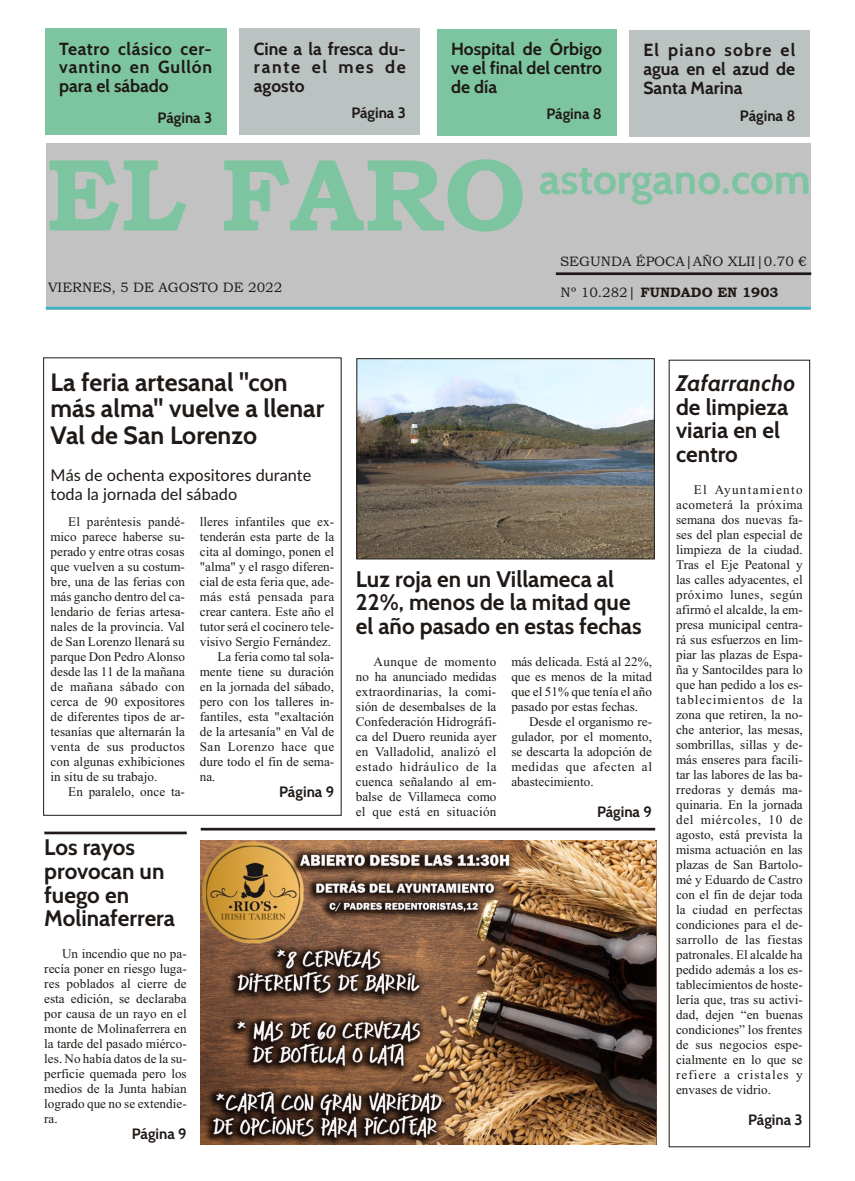
<style>
.page{position:relative;width:855px;height:1181px;background:#fff}
.page>*{position:absolute;margin:0;border:0;box-sizing:border-box;transform-origin:0 0}
.t1{font:102.5px "Bookman Old Style";color:#7dc4a1}
.t2{font:700 42.5px "Cabin";color:#7dc4a1}
.t3{font:700 25px/26.4px "Cabin";color:#1f1a17}
.t4{font:700 22.5px/23.6px "Cabin";color:#1f1a17}
.t5{font:italic 700 22.5px "Cabin";color:#1f1a17}
.t6{font:700 17.5px/18.8px "Cabin";color:#1f1a17;text-align:justify}
.t7{font:16.25px/18.5px "Lato";color:#1f1a17}
.t8{font:700 15px "Cabin";letter-spacing:-.005em;color:#1f1a17}
.t9{font:13.75px "Bookman Old Style";color:#1f1a17}
.t10{font:13.12px/15px "Times";letter-spacing:.005em;color:#1f1a17;text-align:justify}
.t11{font:13.12px "Times";letter-spacing:.035em;color:#1f1a17}
.t12{font:13.12px "Times";letter-spacing:.04em;color:#1f1a17}
</style>
<div class="page">
<div style="left:46px;top:143px;width:764px;height:166px;background:#c2c2c2"></div>
<hr style="left:46px;top:307px;width:764px;height:2px;background:#3bb3c2">
<div style="left:239px;top:29px;width:181px;height:106px;background:#bac2c2"></div>
<hr style="left:555px;top:272px;width:255px;height:3px;background:#1f1a17">
<div style="left:437px;top:29px;width:179px;height:107px;background:#7dc4a1"></div>
<div style="left:45px;top:29px;width:181px;height:106px;background:#7dc4a1"></div>
<div style="left:629px;top:31px;width:180px;height:106px;background:#bac2c2"></div>
<div style="left:43px;top:358px;width:298px;height:457px;border:1px solid #1f1a17"></div>
<img style="left:200px;top:841px;width:455px;height:303px">
<hr style="left:201px;top:827px;width:454px;height:3px;background:#1f1a17">
<img style="left:358px;top:360px;width:294px;height:197px">
<div style="left:356px;top:358px;width:298px;height:201px;border:1px solid #1f1a17"></div>
<hr style="left:44px;top:831px;width:143px;height:3px;background:#1f1a17">
<h3 class="t6" style="left:59px;top:39px;width:154px">Tea tro clá si co cer - van ti no en Gu llón para el sá ba do</h3>
<p class="t8" style="left:157px;top:108px;width:56px">Pá gi na 3</p>
<h3 class="t6" style="left:254px;top:39px;width:153px">Cine a la fres ca du - ran te el mes de agosto</h3>
<p class="t8" style="left:351px;top:104px;width:56px">Pá gi na 3</p>
<h3 class="t6" style="left:451px;top:40px;width:152px">Hos pi tal de Órbi go ve el fi nal del cen tro de día</h3>
<p class="t8" style="left:546px;top:104px;width:57px">Pá gi na 8</p>
<h3 class="t6" style="left:643px;top:41px;width:153px">El pia no so bre el agua en el azud de San ta Marina</h3>
<p class="t8" style="left:739px;top:106px;width:57px">Pá gi na 8</p>
<h1 class="t1" style="left:46px;top:157px;width:481px">EL FARO</h1>
<p class="t9" style="left:48px;top:282px;width:236px">VIERNES, 5 DE AGOSTO DE 2022</p>
<h2 class="t2" style="left:539px;top:153px;width:273px">as tor ga no.com</h2>
<p class="t9" style="left:560px;top:256px;width:248px">SEGUNDA ÉPOCA|AÑO XLII|0.70 €</p>
<p class="t9" style="left:560px;top:287px;width:219px">Nº 10.282| FUNDADO EN 1903</p>
<h3 class="t3" style="left:51px;top:369px;width:275px">La feria artesanal "con más alma" vuelve a llenar<br>Val de San Lorenzo</h3>
<p class="t7" style="left:51px;top:467px;width:262px">Más de ochen ta ex po si to res du ran te toda la jor na da del sábado</p>
<p class="t10" style="left:51px;top:515px;width:136px;text-indent:18px">El pa rén te sis pan dé - mi co pa re ce ha ber se su - pe ra do y en tre otras co sas que vuel ven a su cos tum - bre, una de las fe rias con más gan cho den tro del ca - len da rio de fe rias ar te sa - na les de la pro vin cia. Val de San Lo ren zo lle na rá su par que Don Pe dro Alon so des de las 11 de la ma ña na de ma ña na sá ba do con cer ca de 90 ex po si to res de di fe ren tes ti pos de ar - te sa nías que al ter na rán la ven ta de sus productos con algunas exhibiciones in situ de su trabajo.</p>
<p class="t10" style="left:68px;top:785px;width:118px">En pa ra le lo, once ta -</p>
<p class="t10" style="left:200px;top:515px;width:136px">lle res in fan ti les que ex -</p>
<p class="t10" style="left:200px;top:530px;width:136px">ten de rán esta par te de la</p>
<p class="t10" style="left:200px;top:545px;width:136px">cita al do min go, po nen el</p>
<p class="t10" style="left:200px;top:560px;width:136px">"alma" y el ras go di fe ren -</p>
<p class="t10" style="left:200px;top:575px;width:136px">cial de esta fe ria que, ade -</p>
<p class="t11" style="left:200px;top:592px;width:136px">más está pen sa da para</p>
<p class="t10" style="left:200px;top:605px;width:136px">crear can te ra. Este año el</p>
<p class="t10" style="left:200px;top:620px;width:136px">tu tor será el co ci ne ro te le -</p>
<p class="t10" style="left:200px;top:635px;width:133px">vi si vo Ser gio Fer nán dez.</p>
<p class="t10" style="left:217px;top:650px;width:118px">La fe ria como tal so la -</p>
<p class="t10" style="left:200px;top:665px;width:136px">men te tie ne su du ra ción</p>
<p class="t10" style="left:200px;top:680px;width:136px">en la jor na da del sá ba do,</p>
<p class="t10" style="left:200px;top:695px;width:136px">pero con los ta lle res in -</p>
<p class="t10" style="left:200px;top:710px;width:136px">fan ti les, esta "exal ta ción</p>
<p class="t10" style="left:200px;top:725px;width:136px">de la ar te sa nía" en Val de</p>
<p class="t12" style="left:200px;top:742px;width:136px">San Lo ren zo hace que</p>
<p class="t10" style="left:200px;top:755px;width:136px">dure todo el fin de se ma -</p>
<p class="t10" style="left:200px;top:770px;width:17px">na.</p>
<p class="t8" style="left:279px;top:783px;width:56px">Pá gi na 9</p>
<h3 class="t4" style="left:44px;top:835px;width:132px">Los ra yos<br>pro vo can un fue go en<br>Mo li na fe rre ra</h3>
<p class="t10" style="left:44px;top:947px;width:144px;text-indent:18px">Un incen dio que no pa - re cía po ner en rie sgo lu ga - res po bla dos al cie rre de esta edi ción, se de cla ra ba por cau sa de un rayo en el mon te de Mo li na fe rre ra en la tar de del pa sa do miér co - les. No ha bía da tos de la su - per fi cie que ma da pero los me dios de la Jun ta ha bían lo gra do que no se ex ten die - ra.</p>
<p class="t8" style="left:132px;top:1124px;width:56px">Pá gi na 9</p>
<h3 class="t4" style="left:355px;top:567px;width:287px">Luz roja en un Villameca al<br>22%, menos de la mitad que el año pasado en estas fechas</h3>
<p class="t10" style="left:355px;top:655px;width:142px;text-indent:18px">Aun que de mo men to no ha anun cia do me di das ex traor di na rias, la co mi - sión de de sem bal ses de la Con fe de ra ción Hi dro grá fi - ca del Due ro reu ni da ayer en Va lla do lid, ana li zó el es ta do hi dráu li co de la cuen ca se ña lan do al em - bal se de Vi lla me ca como el que está en si tua ción</p>
<p class="t10" style="left:511px;top:655px;width:142px">más de li ca da. Está al 22%, que es me nos de la mi tad que el 51% que tenía el año pasado por estas fechas.</p>
<p class="t10" style="left:511px;top:715px;width:142px;text-indent:18px">Des de el or ga nis mo re - gu la dor, por el mo men to, se des car ta la adop ción de me di das que afec ten al abas te ci mien to.</p>
<p class="t8" style="left:596px;top:802px;width:56px">Pá gi na 9</p>
<h3 class="t5" style="left:675px;top:369px;width:121px">Zafarrancho</h3>
<h3 class="t4" style="left:675px;top:394px;width:114px">de limpieza viaria en el centro</h3>
<p class="t10" style="left:675px;top:483px;width:128px;text-indent:18px">El Ayun ta mien to aco me te rá la pró xi ma se ma na dos nue vas fa - ses del plan es pe cial de lim pie za de la ciu dad.<br>Tras el Eje Pea to nal y las ca lles ad ya cen tes, el pró xi mo lu nes, se gún afir mó el al cal de, la em - pre sa mu ni ci pal cen tra - rá sus es fuer zos en lim - piar las pla zas de Espa - ña y San to cil des para lo que han pe di do a los es - ta ble ci mien tos de la zona que re ti ren, la no - che an te rior, las me sas, som bri llas, si llas y de - más en se res para fa ci li - tar las la bo res de las ba - rre do ras y de más ma - qui na ria. En la jor na da del miér co les, 10 de agos to, está pre vis ta la mis ma ac tua ción en las pla zas de San Bar to lo - mé y Eduar do de Cas tro con el fin de de jar toda la ciu dad en per fec tas con di cio nes para el de - sa rro llo de las fies tas pa tro na les. El al cal de ha pe di do ade más a los es - ta ble ci mien tos de hos te - le ría que, tras su ac ti vi - dad, de jen “en buenas con di cio nes” los frentes de sus negocios es pe - cial men te en lo que se refiere a cristales y envases de vidrio.</p>
<p class="t8" style="left:747px;top:1110px;width:56px">Pá gi na 3</p>
</div>
